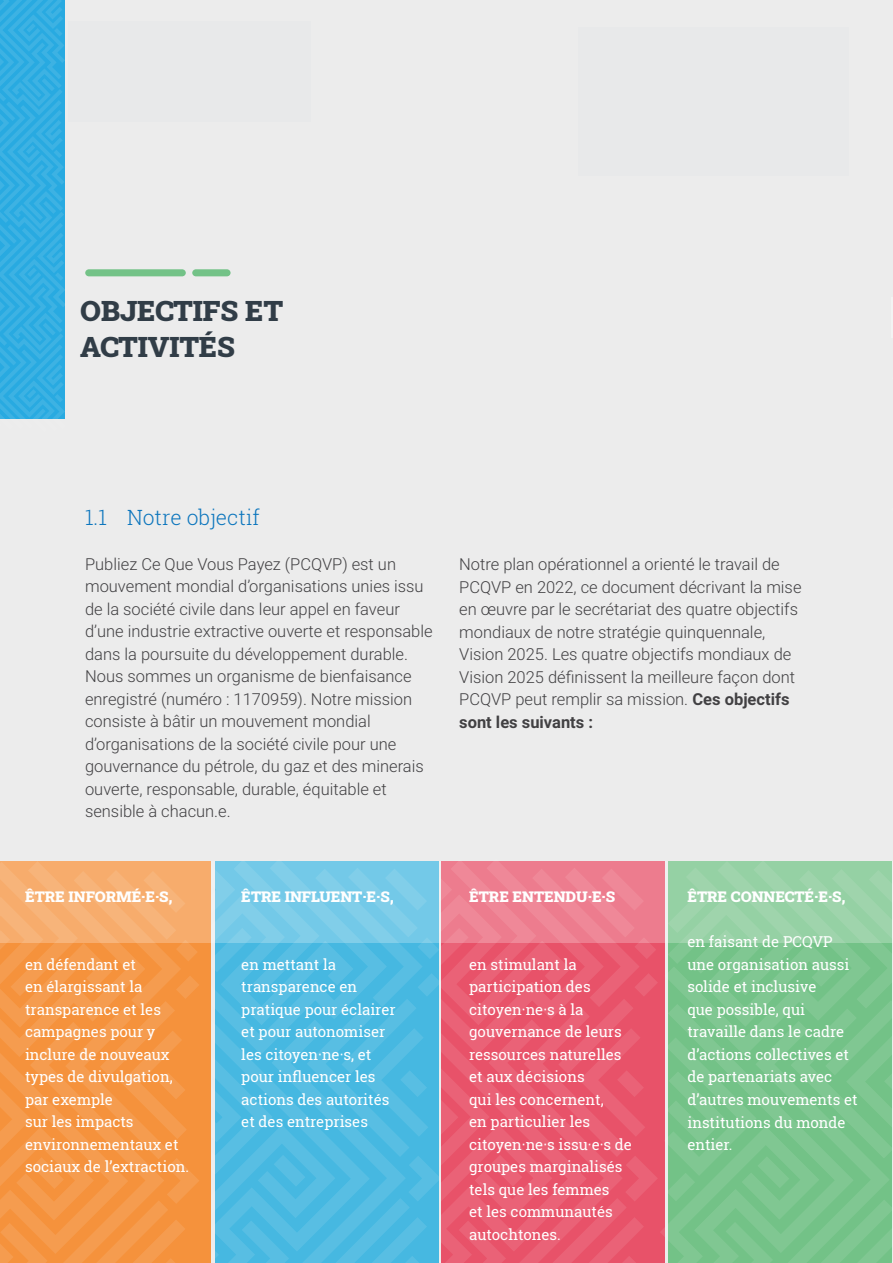
<style>
.page{position:relative;width:893px;height:1263px;background:#ececec}
.page>*{position:absolute;margin:0;border:0;box-sizing:border-box;transform-origin:0 0}
.t1{font:900 28.5px/36px "Roboto Slab";color:#313d47}
.t2{font:300 21px "Roboto Slab";color:#0d76bd}
.t3{font:300 16.5px/22.5px "Roboto";color:#414042}
.t4{font:15px/22.5px "Roboto Slab";color:#fff}
.t5{font:900 15px "Roboto Slab";color:#fff}
.s1{font-weight:700}
</style>
<div class="page">
<div style="left:85px;top:269px;width:101px;height:7px;background:#73c287;border-radius:4px"></div>
<div style="left:192px;top:269px;width:39px;height:7px;background:#73c287;border-radius:4px"></div>
<svg style="left:0;top:0;width:65px;height:419px;background:#32aee2"></svg>
<div style="left:579px;top:27px;width:270px;height:149px;background:#e8e9ea"></div>
<svg style="left:0;top:861px;width:892px;height:402px;background:#ada190"></svg>
<div style="left:68px;top:21px;width:242px;height:101px;background:#e8e9ea"></div>
<hr style="left:891px;top:297px;width:2px;height:41px;background:#fff">
<h1 class="t1" style="left:80px;top:292px;width:204px">OBJECTIFS ET<br>ACTIVITÉS</h1>
<p class="t2" style="left:85px;top:502px;width:176px">1.1 Notre objectif</p>
<p class="t3" style="left:85px;top:552px;width:349px">Publiez Ce Que Vous Payez (PCQVP) est un mouvement mondial d’organisations unies issu de la société civile dans leur appel en faveur d’une industrie extractive ouverte et responsable dans la poursuite du développement durable.<br>Nous sommes un organisme de bienfaisance enregistré (numéro : 1170959). Notre mission consiste à bâtir un mouvement mondial d’organisations de la société civile pour une gouvernance du pétrole, du gaz et des minerais ouverte, responsable, durable, équitable et sensible à chacun.e.</p>
<p class="t3" style="left:459px;top:552px;width:344px">Notre plan opérationnel a orienté le travail de PCQVP en 2022, ce document décrivant la mise en œuvre par le secrétariat des quatre objectifs mondiaux de notre stratégie quinquennale, Vision 2025. Les quatre objectifs mondiaux de Vision 2025 définissent la meilleure façon dont PCQVP peut remplir sa mission. <span class="s1">Ces objectifs sont les suivants :</span></p>
<p class="t5" style="left:25px;top:886px;width:149px">ÊTRE INFORMÉ·E·S,</p>
<p class="t4" style="left:25px;top:953px;width:165px">en défendant et<br>en élargissant la transparence et les campagnes pour y inclure de nouveaux types de divulgation, par exemple<br>sur les impacts environnementaux et sociaux de l’extraction.</p>
<p class="t5" style="left:241px;top:886px;width:154px">ÊTRE INFLUENT·E·S,</p>
<p class="t4" style="left:241px;top:953px;width:156px">en mettant la transparence en pratique pour éclairer et pour autonomiser les citoyen·ne·s, et pour influencer les actions des autorités et des entreprises</p>
<p class="t5" style="left:469px;top:886px;width:147px">ÊTRE ENTENDU·E·S</p>
<p class="t4" style="left:469px;top:953px;width:164px">en stimulant la participation des citoyen·ne·s à la gouvernance de leurs ressources naturelles et aux décisions<br>qui les concernent,<br>en particulier les citoyen·ne·s issu·e·s de groupes marginalisés tels que les femmes<br>et les communautés autochtones.</p>
<p class="t5" style="left:687px;top:887px;width:160px">ÊTRE CONNECTÉ·E·S,</p>
<p class="t4" style="left:687px;top:931px;width:172px">en faisant de PCQVP une organisation aussi solide et inclusive<br>que possible, qui travaille dans le cadre d’actions collectives et de partenariats avec d’autres mouvements et institutions du monde entier.</p>
</div>
